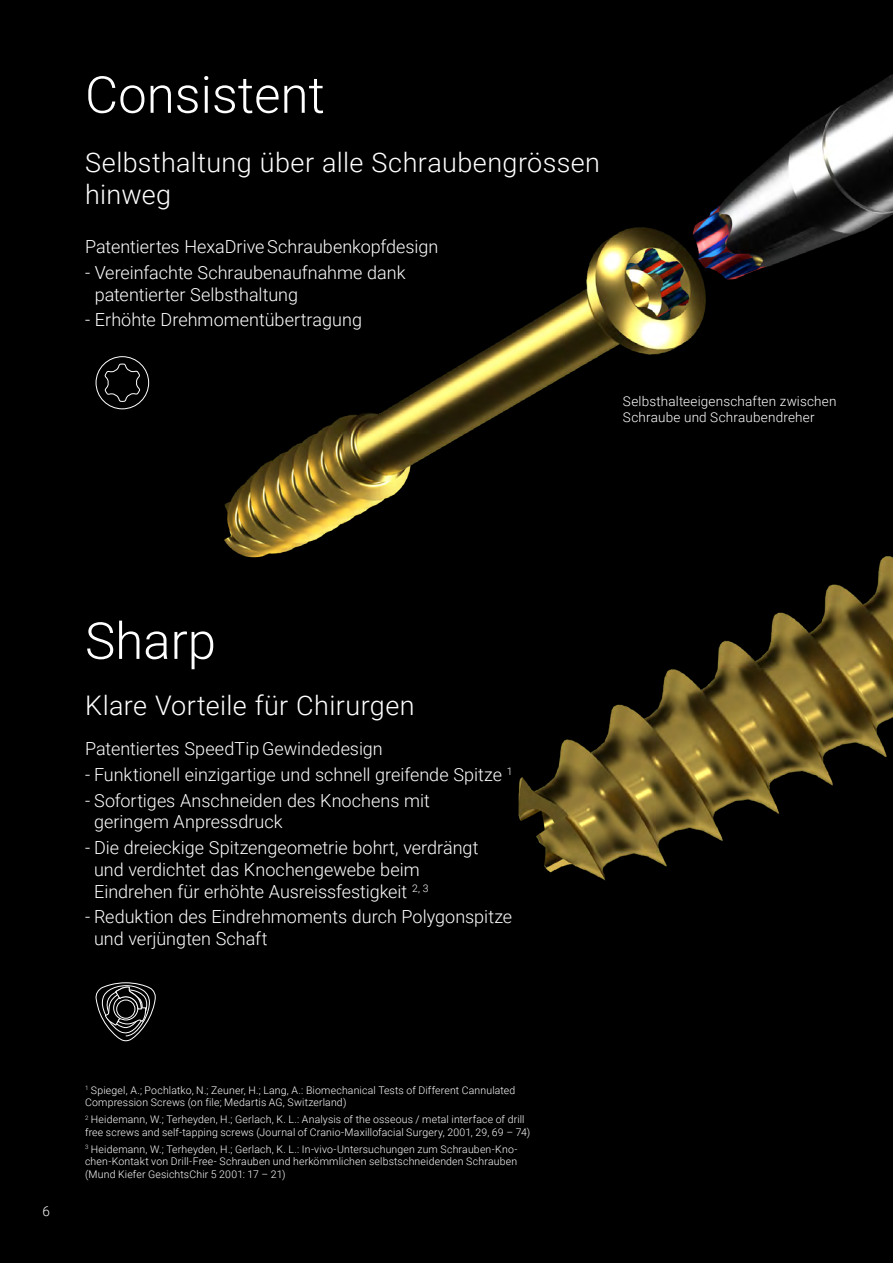
<style>
.page{position:relative;width:893px;height:1263px;background:#000}
.page>*{position:absolute;margin:0;border:0;box-sizing:border-box;transform-origin:0 0}
.t1{font:300 51px "Roboto";color:#fff}
.t2{font:300 27px/32.4px "Roboto";letter-spacing:.015em;color:#fff}
.t3{font:300 18px/21.6px "Roboto";color:#fff}
.t4{font:300 13.5px/16.2px "Roboto";letter-spacing:.015em;color:#fff}
.t5{font:300 10.5px/12.6px "Roboto";letter-spacing:.015em;color:#fff}
</style>
<div class="page">
<img style="left:474px;top:592px;width:419px;height:328px">
<img style="left:198px;top:67px;width:695px;height:525px">
<div style="left:96px;top:356px;width:53px;height:53px;border:1px solid #fff;border-radius:50%"></div>
<svg style="left:104px;top:363px;width:36px;height:39px"></svg>
<svg style="left:95px;top:982px;width:61px;height:59px;background:#323232"></svg>
<h1 class="t1" style="left:85px;top:59px;width:241px">Consistent</h1>
<h2 class="t2" style="left:85px;top:145px;width:517px">Selbsthaltung über alle Schraubengrössen hinweg</h2>
<h3 class="t3" style="left:85px;top:235px;width:355px">Patentiertes HexaDrive Schraubenkopfdesign</h3>
<h3 class="t3" style="left:95px;top:261px;width:312px;text-indent:-10px">- Vereinfachte Schraubenaufnahme dank patentierter Selbsthaltung</h3>
<h3 class="t3" style="left:85px;top:308px;width:278px">- Erhöhte Drehmomentübertragung</h3>
<p class="t4" style="left:623px;top:393px;width:215px">Selbsthalteeigenschaften zwischen<br>Schraube und Schraubendreher</p>
<h1 class="t1" style="left:85px;top:605px;width:132px">Sharp</h1>
<h2 class="t2" style="left:85px;top:688px;width:331px">Klare Vorteile für Chirurgen</h2>
<h3 class="t3" style="left:85px;top:737px;width:299px">Patentiertes SpeedTipGewindedesign</h3>
<h3 class="t3" style="left:85px;top:763px;width:429px">- Funktionell einzigartige und schnell greifende Spitze <sup>1</sup></h3>
<h3 class="t3" style="left:94px;top:789px;width:337px;text-indent:-9px">- Sofortiges Anschneiden des Knochens mit geringem Anpressdruck</h3>
<h3 class="t3" style="left:94px;top:836px;width:386px;text-indent:-9px">- Die dreieckige Spitzengeometrie bohrt, verdrängt und verdichtet das Knochengewebe beim<br>Eindrehen für erhöhte Ausreissfestigkeit <sup>2,</sup> <sup>3</sup></h3>
<h3 class="t3" style="left:94px;top:905px;width:420px;text-indent:-9px">- Reduktion des Eindrehmoments durch Polygonspitze und verjüngten Schaft</h3>
<p class="t4" style="left:43px;top:1203px;width:9px">6</p>
<p class="t5" style="left:85px;top:1083px;width:432px"><sup>1</sup> Spiegel, A.; Pochlatko, N.; Zeuner, H.; Lang, A.: Biomechanical Tests of Different Cannulated<br>Compression Screws (on file; Medartis AG, Switzerland)</p>
<p class="t5" style="left:85px;top:1113px;width:447px"><sup>2</sup> Heidemann, W.; Terheyden, H.; Gerlach, K. L.: Analysis of the osseous / metal interface of drill free screws and self-tapping screws (Journal of Cranio-Maxillofacial Surgery, 2001, 29, 69 – 74)</p>
<p class="t5" style="left:85px;top:1142px;width:434px;text-align:justify"><sup>3</sup> Heidemann, W.; Terheyden, H.; Gerlach, K. L.: In-vivo-Untersuchungen zum Schrauben-Kno&shy;chen-Kontakt von Drill-Free- Schrauben und herkömmlichen selbstschneidenden Schrauben (Mund Kiefer GesichtsChir 5 2001: 17 – 21)</p>
</div>
